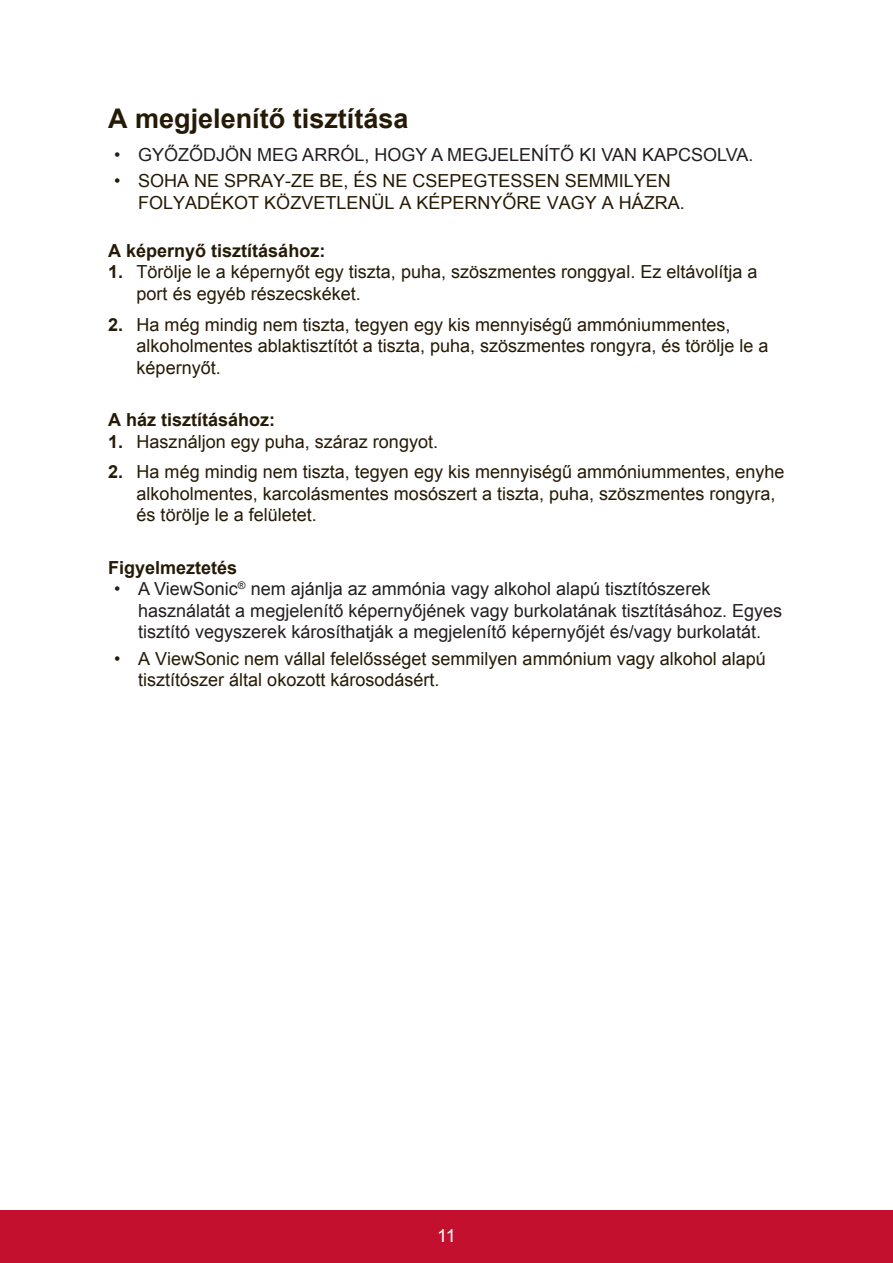
<style>
.page{position:relative;width:893px;height:1263px;background:#fff}
.page>*{position:absolute;margin:0;border:0;box-sizing:border-box;transform-origin:0 0}
.t1{font:700 27px "Arial";color:#251a05}
.t2{font:18px/21.6px "Arial";color:#251a05}
.t3{font:18px/21.6px "Arial";color:#231f20}
.t4{font:700 18px "Arial";color:#251a05}
.t5{font:18px "Arial";color:#fff}
.s1{font-weight:700}
</style>
<div class="page">
<div style="left:0;top:1210px;width:892px;height:53px;background:#c3102f"></div>
<h1 class="t1" style="left:108px;top:100px;width:302px">A megjelenítő tisztítása</h1>
<p class="t3" style="left:114px;top:144px;width:640px">• GYŐZŐDJÖN MEG ARRÓL, HOGY A MEGJELENÍTŐ KI VAN KAPCSOLVA.</p>
<p class="t2" style="left:138px;top:170px;width:548px;text-indent:-24px">• SOHA NE SPRAY-ZE BE, ÉS NE CSEPEGTESSEN SEMMILYEN<br>FOLYADÉKOT KÖZVETLENÜL A KÉPERNYŐRE VAGY A HÁZRA.</p>
<p class="t4" style="left:108px;top:238px;width:219px">A képernyő tisztításához:</p>
<p class="t2" style="left:136px;top:261px;width:622px;text-indent:-28px"><span class="s1">1.</span> Törölje le a képernyőt egy tiszta, puha, szöszmentes ronggyal. Ez eltávolítja a port és egyéb részecskéket.</p>
<p class="t2" style="left:136px;top:314px;width:633px;text-indent:-28px"><span class="s1">2.</span> Ha még mindig nem tiszta, tegyen egy kis mennyiségű ammóniummentes, alkoholmentes ablaktisztítót a tiszta, puha, szöszmentes rongyra, és törölje le a képernyőt.</p>
<p class="t4" style="left:108px;top:408px;width:169px">A ház tisztításához:</p>
<p class="t2" style="left:108px;top:431px;width:331px"><span class="s1">1.</span> Használjon egy puha, száraz rongyot.</p>
<p class="t2" style="left:136px;top:461px;width:649px;text-indent:-28px"><span class="s1">2.</span> Ha még mindig nem tiszta, tegyen egy kis mennyiségű ammóniummentes, enyhe alkoholmentes, karcolásmentes mosószert a tiszta, puha, szöszmentes rongyra, és törölje le a felületet.</p>
<p class="t4" style="left:108px;top:555px;width:131px">Figyelmeztetés</p>
<p class="t3" style="left:138px;top:578px;width:645px;text-indent:-24px">• A ViewSonic<sup>®</sup> nem ajánlja az ammónia vagy alkohol alapú tisztítószerek használatát a megjelenítő képernyőjének vagy burkolatának tisztításához. Egyes tisztító vegyszerek károsíthatják a megjelenítő képernyőjét és/vagy burkolatát.</p>
<p class="t2" style="left:138px;top:647px;width:629px;text-indent:-24px">• A ViewSonic nem vállal felelősséget semmilyen ammónium vagy alkohol alapú tisztítószer által okozott károsodásért.</p>
<p class="t5" style="left:437px;top:1223px;width:20px">11</p>
</div>
